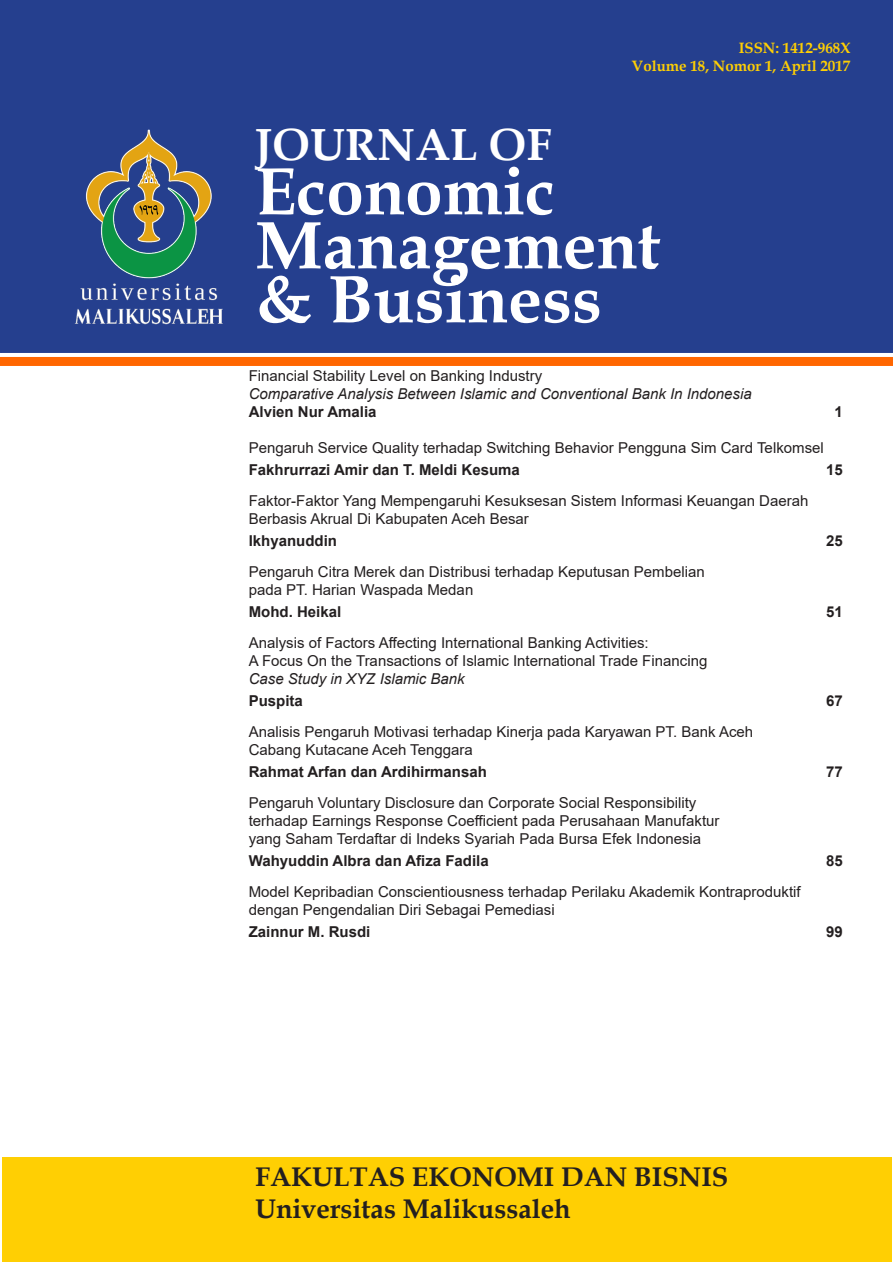
<style>
.page{position:relative;width:893px;height:1263px;background:#fff}
.page>*{position:absolute;margin:0;border:0;box-sizing:border-box;transform-origin:0 0}
.t1{font:700 67.5px "Book Antiqua";color:#fff}
.t2{font:700 45px "Book Antiqua";color:#fff}
.t3{font:700 27px "Book Antiqua";color:#231f20}
.Cover_Judul{font:15px "Arial";color:#231f20}
.Cover_Nama{font:700 15px "Arial";color:#231f20}
.Cover_Judul-2{font:italic 15px "Arial";color:#231f20}
.t4{font:700 15px "Book Antiqua";color:#ffcf03}
.Cover_Judul-3{font:700 15px "Arial";color:#231f20}
</style>
<div class="page">
<div style="left:1px;top:1px;width:891px;height:351px;background:#253f8e"></div>
<div style="left:0;top:0;width:893px;height:353px;border:2px solid #253f8e"></div>
<div style="left:0;top:357px;width:893px;height:9px;background:#f60"></div>
<div style="left:2px;top:1157px;width:890px;height:105px;background:#ffcf03"></div>
<img style="left:74px;top:129px;width:149px;height:196px">
<p class="t4" style="left:739px;top:38px;width:113px">ISSN: 1412-968X</p>
<p class="t4" style="left:632px;top:56px;width:220px">Volume 18, Nomor 1, April 2017</p>
<p class="t2" style="left:255px;top:114px;width:298px">JOURNAL OF</p>
<p class="t1" style="left:255px;top:145px;width:301px">Economic</p>
<p class="t1" style="left:255px;top:199px;width:407px">Management</p>
<p class="t1" style="left:255px;top:253px;width:348px">&amp; Business</p>
<p class="Cover_Judul" style="left:249px;top:365px;width:295px">Financial Stability Level on Banking Industry</p>
<p class="Cover_Judul-2" style="left:249px;top:384px;width:505px">Comparative Analysis Between Islamic and Conventional Bank In Indonesia</p>
<p class="Cover_Judul-3" style="left:249px;top:401px;width:129px">Alvien Nur Amalia</p>
<p class="Cover_Judul-3" style="left:834px;top:401px;width:10px">1</p>
<p class="Cover_Judul" style="left:249px;top:437px;width:577px">Pengaruh Service Quality terhadap Switching Behavior Pengguna Sim Card Telkomsel</p>
<p class="Cover_Nama" style="left:249px;top:459px;width:273px">Fakhrurrazi Amir dan T. Meldi Kesuma</p>
<p class="Cover_Nama" style="left:826px;top:459px;width:18px">15</p>
<p class="Cover_Judul" style="left:249px;top:490px;width:561px">Faktor-Faktor Yang Mempengaruhi Kesuksesan Sistem Informasi Keuangan Daerah</p>
<p class="Cover_Judul" style="left:249px;top:508px;width:282px">Berbasis Akrual Di Kabupaten Aceh Besar</p>
<p class="Cover_Nama" style="left:249px;top:530px;width:90px">Ikhyanuddin</p>
<p class="Cover_Nama" style="left:826px;top:530px;width:18px">25</p>
<p class="Cover_Judul" style="left:249px;top:561px;width:458px">Pengaruh Citra Merek dan Distribusi terhadap Keputusan Pembelian</p>
<p class="Cover_Judul" style="left:249px;top:579px;width:226px">pada PT. Harian Waspada Medan</p>
<p class="Cover_Nama" style="left:249px;top:601px;width:94px">Mohd. Heikal</p>
<p class="Cover_Nama" style="left:826px;top:601px;width:18px">51</p>
<p class="Cover_Judul" style="left:249px;top:632px;width:401px">Analysis of Factors Affecting International Banking Activities:</p>
<p class="Cover_Judul" style="left:249px;top:650px;width:460px">A Focus On the Transactions of Islamic International Trade Financing</p>
<p class="Cover_Judul-2" style="left:249px;top:669px;width:217px">Case Study in XYZ Islamic Bank</p>
<p class="Cover_Nama" style="left:249px;top:690px;width:56px">Puspita</p>
<p class="Cover_Nama" style="left:826px;top:690px;width:18px">67</p>
<p class="Cover_Judul" style="left:249px;top:721px;width:506px">Analisis Pengaruh Motivasi terhadap Kinerja pada Karyawan PT. Bank Aceh</p>
<p class="Cover_Judul" style="left:249px;top:739px;width:226px">Cabang Kutacane Aceh Tenggara</p>
<p class="Cover_Nama" style="left:249px;top:761px;width:240px">Rahmat Arfan dan Ardihirmansah</p>
<p class="Cover_Nama" style="left:826px;top:761px;width:18px">77</p>
<p class="Cover_Judul" style="left:249px;top:792px;width:449px">Pengaruh Voluntary Disclosure dan Corporate Social Responsibility</p>
<p class="Cover_Judul" style="left:249px;top:810px;width:472px">terhadap Earnings Response Coefficient pada Perusahaan Manufaktur</p>
<p class="Cover_Judul" style="left:249px;top:828px;width:454px">yang Saham Terdaftar di Indeks Syariah Pada Bursa Efek Indonesia</p>
<p class="Cover_Nama" style="left:249px;top:850px;width:242px">Wahyuddin Albra dan Afiza Fadila</p>
<p class="Cover_Nama" style="left:826px;top:850px;width:18px">85</p>
<p class="Cover_Judul" style="left:249px;top:881px;width:553px">Model Kepribadian Conscientiousness terhadap Perilaku Akademik Kontraproduktif</p>
<p class="Cover_Judul" style="left:249px;top:899px;width:307px">dengan Pengendalian Diri Sebagai Pemediasi</p>
<p class="Cover_Nama" style="left:249px;top:921px;width:123px">Zainnur M. Rusdi</p>
<p class="Cover_Nama" style="left:826px;top:921px;width:18px">99</p>
<p class="t3" style="left:255px;top:1158px;width:475px">FAKULTAS EKONOMI DAN BISNIS</p>
<p class="t3" style="left:255px;top:1191px;width:317px">Universitas Malikussaleh</p>
</div>
